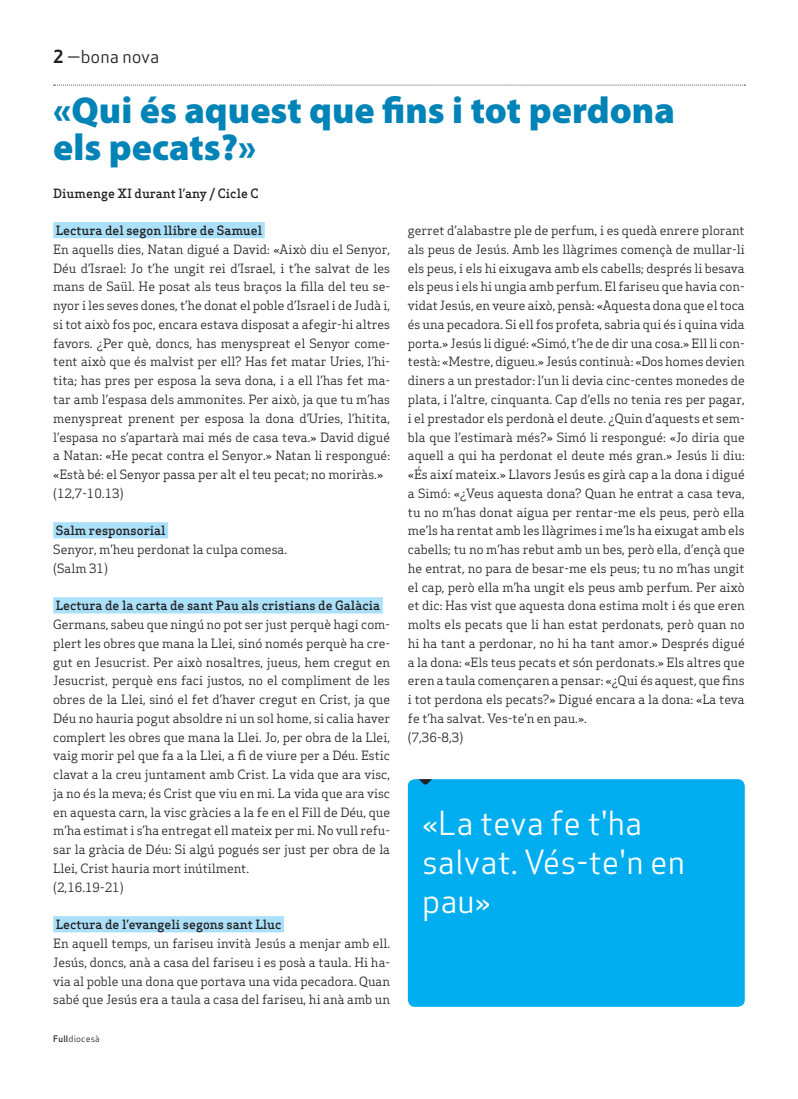
<style>
.page{position:relative;width:798px;height:1099px;background:#fff}
.page>*{position:absolute;margin:0;border:0;box-sizing:border-box;transform-origin:0 0}
.Titulars{font:900 37.5px/37.5px "Myriad Pro";color:#0083b6}
.Pastilla_Destacat{font:32.5px/38.8px "Apex Sans Book T";color:#fff}
.Capçalera{font:17.5px "Apex Sans Book T";color:#231f20}
.Text_General{font:12.5px/18.8px "Apex Serif";color:#231f20;text-align:justify}
.Text_General-2{font:500 12.5px "Apex Serif";color:#231f20}
.Autors{font:500 12.5px "Apex Serif";color:#231f20}
.Data_Peu{font:8.75px "Apex Sans Book T";letter-spacing:.02em;color:#231f20}
.s1{font-family:"Apex Sans Bold T"}
.s2{font-family:"Apex Sans Medium T"}
</style>
<div class="page">
<svg style="left:54px;top:85px;width:691px;height:1px"></svg>
<div style="left:53px;top:222px;width:212px;height:16px;background:#aae0f9"></div>
<div style="left:53px;top:522px;width:115px;height:16px;background:#aae0f9"></div>
<div style="left:53px;top:597px;width:329px;height:16px;background:#aae0f9"></div>
<div style="left:53px;top:916px;width:231px;height:16px;background:#aae0f9"></div>
<div style="left:407px;top:779px;width:337px;height:227px;background:#00aeef;border-radius:7px"></div>
<svg style="left:418px;top:779px;width:14px;height:6px"></svg>
<p class="Capçalera" style="left:53px;top:46px;width:107px"><span class="s1">2</span> —bona nova</p>
<p class="Titulars" style="left:53px;top:90px;width:623px">«Qui és aquest que fins i tot perdona els pecats?»</p>
<p class="Autors" style="left:53px;top:185px;width:207px">Diumenge XI durant l’any / Cicle C</p>
<p class="Text_General-2" style="left:56px;top:223px;width:208px">Lectura del segon llibre de Samuel</p>
<p class="Text_General" style="left:53px;top:240px;width:338px">En aquells dies, Natan digué a David: «Això diu el Senyor, Déu d’Israel: Jo t’he ungit rei d’Israel, i t’he salvat de les mans de Saül. He posat als teus braços la filla del teu se&shy;nyor i les seves dones, t’he donat el poble d’Israel i de Judà i, si tot això fos poc, encara estava disposat a afegir-hi altres favors. ¿Per què, doncs, has menyspreat el Senyor come&shy;tent això que és malvist per ell? Has fet matar Uries, l’hi&shy;tita; has pres per esposa la seva dona, i a ell l’has fet ma&shy;tar amb l’espasa dels ammonites. Per això, ja que tu m’has menyspreat prenent per esposa la dona d’Uries, l’hitita, l’espasa no s’apartarà mai més de casa teva.» David digué a Natan: «He pecat contra el Senyor.» Natan li respongué: «Està bé: el Senyor passa per alt el teu pecat; no moriràs.»</p>
<p class="Text_General" style="left:53px;top:483px;width:72px">(12,7-10.13)</p>
<p class="Text_General-2" style="left:56px;top:523px;width:111px">Salm responsorial</p>
<p class="Text_General" style="left:53px;top:540px;width:235px">Senyor, m’heu perdonat la culpa comesa.</p>
<p class="Text_General" style="left:53px;top:558px;width:56px">(Salm 31)</p>
<p class="Text_General-2" style="left:56px;top:598px;width:326px">Lectura de la carta de sant Pau als cristians de Galàcia</p>
<p class="Text_General" style="left:53px;top:615px;width:338px">Germans, sabeu que ningú no pot ser just perquè hagi com&shy;plert les obres que mana la Llei, sinó només perquè ha cre&shy;gut en Jesucrist. Per això nosaltres, jueus, hem cregut en Jesucrist, perquè ens faci justos, no el compliment de les obres de la Llei, sinó el fet d’haver cregut en Crist, ja que Déu no hauria pogut absoldre ni un sol home, si calia haver complert les obres que mana la Llei. Jo, per obra de la Llei, vaig morir pel que fa a la Llei, a fi de viure per a Déu. Estic clavat a la creu juntament amb Crist. La vida que ara visc, ja no és la meva; és Crist que viu en mi. La vida que ara visc en aquesta carn, la visc gràcies a la fe en el Fill de Déu, que m’ha estimat i s’ha entregat ell mateix per mi. No vull refu&shy;sar la gràcia de Déu: Si algú pogués ser just per obra de la Llei, Crist hauria mort inútilment.</p>
<p class="Text_General" style="left:53px;top:877px;width:72px">(2,16.19-21)</p>
<p class="Text_General-2" style="left:56px;top:916px;width:227px">Lectura de l’evangeli segons sant Lluc</p>
<p class="Text_General" style="left:53px;top:933px;width:338px">En aquell temps, un fariseu invità Jesús a menjar amb ell.<br>Jesús, doncs, anà a casa del fariseu i es posà a taula. Hi ha&shy;via al poble una dona que portava una vida pecadora. Quan sabé que Jesús era a taula a casa del fariseu, hi anà amb un</p>
<p class="Data_Peu" style="left:53px;top:1032px;width:48px"><span class="s2">Full</span>diocesà</p>
<p class="Text_General" style="left:407px;top:221px;width:338px">gerret d’alabastre ple de perfum, i es quedà enrere plorant als peus de Jesús. Amb les llàgrimes començà de mullar-li els peus, i els hi eixugava amb els cabells; després li besava els peus i els hi ungia amb perfum. El fariseu que havia con&shy;vidat Jesús, en veure això, pensà: «Aquesta dona que el toca és una pecadora. Si ell fos profeta, sabria qui és i quina vida porta.» Jesús li digué: «Simó, t’he de dir una cosa.» Ell li con&shy;testà: «Mestre, digueu.» Jesús continuà: «Dos homes devien diners a un prestador: l’un li devia cinc-centes monedes de plata, i l’altre, cinquanta. Cap d’ells no tenia res per pagar, i el prestador els perdonà el deute. ¿Quin d’aquests et sem&shy;bla que l’estimarà més?» Simó li respongué: «Jo diria que aquell a qui ha perdonat el deute més gran.» Jesús li diu: «És així mateix.» Llavors Jesús es girà cap a la dona i digué a Simó: «¿Veus aquesta dona? Quan he entrat a casa teva, tu no m’has donat aigua per rentar-me els peus, però ella me’ls ha rentat amb les llàgrimes i me’ls ha eixugat amb els cabells; tu no m’has rebut amb un bes, però ella, d’ençà que he entrat, no para de besar-me els peus; tu no m’has ungit el cap, però ella m’ha ungit els peus amb perfum. Per això et dic: Has vist que aquesta dona estima molt i és que eren molts els pecats que li han estat perdonats, però quan no hi ha tant a perdonar, no hi ha tant amor.» Després digué a la dona: «Els teus pecats et són perdonats.» Els altres que eren a taula començaren a pensar: «¿Qui és aquest, que fins i tot perdona els pecats?» Digué encara a la dona: «La teva fe t’ha salvat. Ves-te’n en pau.».</p>
<p class="Text_General" style="left:407px;top:727px;width:57px">(7,36-8,3)</p>
<p class="Pastilla_Destacat" style="left:422px;top:803px;width:264px">«La teva fe t'ha salvat. Vés-te'n en pau»</p>
</div>
